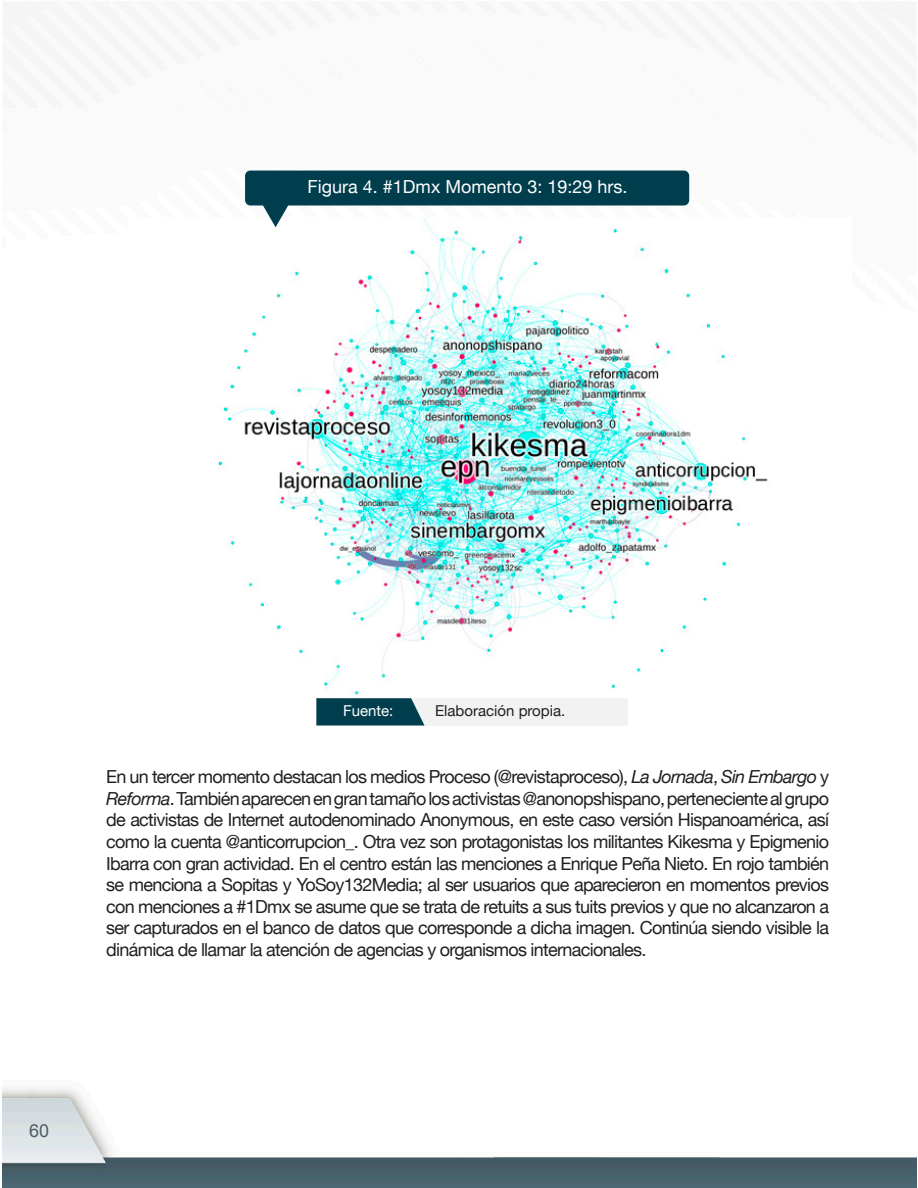
<style>
.page{position:relative;width:918px;height:1188px;background:#fff}
.page>*{position:absolute;margin:0;border:0;box-sizing:border-box;transform-origin:0 0}
.t1{font:18px/21.6px "Helvetica Neue LT";letter-spacing:-.04em;color:#231f20;text-align:justify}
.t2{font:18px "Helvetica Neue LT";color:#fff}
.t3{font:18px "Arial";color:#4e5c65}
.t4{font:15px "Helvetica Neue LT";color:#231f20}
.t5{font:15px "Helvetica Neue LT";color:#fff}
.s1{font-style:italic}
</style>
<div class="page">
<img style="left:2px;top:2px;width:914px;height:1186px">
<img style="left:129px;top:218px;width:723px;height:481px">
<div style="left:316px;top:698px;width:312px;height:27px;background:#f2f2f2"></div>
<svg style="left:316px;top:698px;width:109px;height:27px;background:#124b59"></svg>
<svg style="left:245px;top:171px;width:444px;height:56px"></svg>
<p class="t2" style="left:308px;top:176px;width:321px">Figura 4. #1Dmx Momento 3: 19:29 hrs.</p>
<p class="t5" style="left:343px;top:701px;width:52px">Fuente:</p>
<p class="t4" style="left:435px;top:701px;width:132px">Elaboración propia.</p>
<p class="t1" style="left:106px;top:766px;width:724px">En un tercer momento destacan los medios Proceso (@revistaproceso), <span class="s1">La Jornada</span>, <span class="s1">Sin Embargo</span> y <span class="s1">Reforma</span>. También aparecen en gran tamaño los activistas @anonopshispano, perteneciente al grupo de activistas de Internet autodenominado Anonymous, en este caso versión Hispanoamérica, así como la cuenta @anticorrupcion_. Otra vez son protagonistas los militantes Kikesma y Epigmenio Ibarra con gran actividad. En el centro están las menciones a Enrique Peña Nieto. En rojo también se menciona a Sopitas y YoSoy132Media; al ser usuarios que aparecieron en momentos previos con menciones a #1Dmx se asume que se trata de retuits a sus tuits previos y que no alcanzaron a ser capturados en el banco de datos que corresponde a dicha imagen. Continúa siendo visible la dinámica de llamar la atención de agencias y organismos internacionales.</p>
<p class="t3" style="left:29px;top:1119px;width:22px">60</p>
</div>
